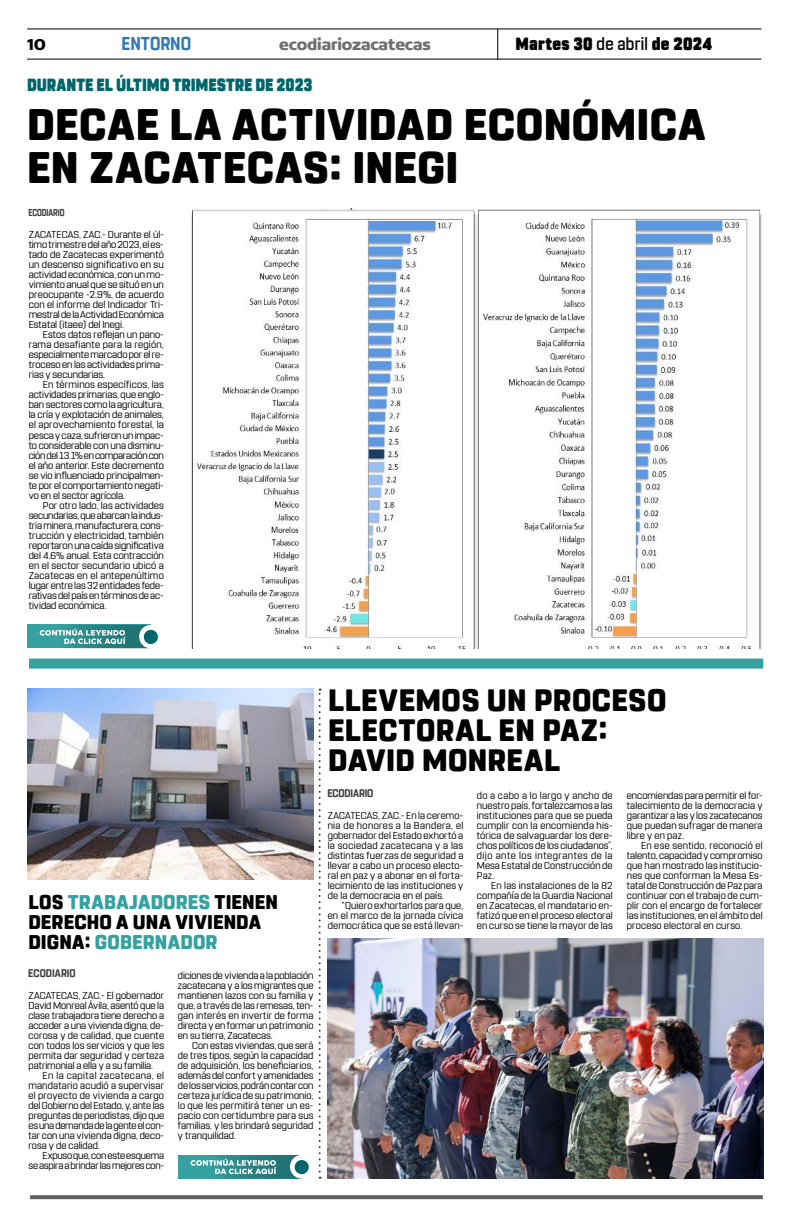
<style>
.page{position:relative;width:791px;height:1225px;background:#fff}
.page>*{position:absolute;margin:0;border:0;box-sizing:border-box;transform-origin:0 0}
.t1{font:800 44px/43px "Rohn Rounded";letter-spacing:.015em;color:#000}
.t2{font:800 30.8px/30px "Rohn Rounded";letter-spacing:.015em;color:#000}
.t3{font:800 19.8px/20px "Rohn Rounded";letter-spacing:.01em;color:#000}
.t4{font:700 18.6px "Rohn Rounded";letter-spacing:-.005em;color:#327ab3;scale:.91 1}
.t5{font:900 17.6px "Rohn Rounded";letter-spacing:-.005em;color:#00666c;scale:.87 1}
.t6{font:900 17.6px "Rohn Rounded";letter-spacing:.02em;color:#000;scale:.91 1}
.t7{font:700 16.9px "Concord";letter-spacing:-.01em;color:#706f6f}
.t8{font:700 16.9px "Concord";color:#000}
.t9{font:700 11px "Rohn Rounded";letter-spacing:-.005em;color:#3d3d3d;scale:.91 1}
.t10{font:10px/10px "Rohn Rounded";letter-spacing:.005em;color:#000;text-align:justify}
.t11{font:10px/10px "Rohn Rounded";letter-spacing:-.02em;color:#000;text-align:right}
.t12{font:700 9.9px "Rohn Rounded";letter-spacing:-.01em;color:#3d3d3d;scale:.79 1}
.s1{font-weight:500}
.s2{color:#36a1a1}
</style>
<div class="page">
<hr style="left:27px;top:28px;width:734px;height:1px;background:#000">
<hr style="left:27px;top:59px;width:734px;height:1px;background:#000">
<hr style="left:497px;top:29px;width:1px;height:31px;background:#000">
<svg style="left:30px;top:1195px;width:733px;height:4px;background:#686868"></svg>
<div style="left:29px;top:658px;width:734px;height:10px;background:#36a1a1"></div>
<div style="left:27px;top:624px;width:124px;height:24px;background:#36a1a1"></div>
<svg style="left:40px;top:625px;width:118px;height:23px"></svg>
<img style="left:191px;top:208px;width:571px;height:440px">
<img style="left:327px;top:938px;width:436px;height:240px">
<svg style="left:319px;top:688px;width:2px;height:490px"></svg>
<img style="left:27px;top:688px;width:286px;height:191px">
<div style="left:178px;top:1154px;width:123px;height:24px;background:#36a1a1"></div>
<svg style="left:191px;top:1155px;width:118px;height:23px"></svg>
<h3 class="t8" style="left:27px;top:34px;width:20px">10</h3>
<h3 class="t4" style="left:122px;top:32px;width:78px">ENTORNO</h3>
<h3 class="t7" style="left:279px;top:34px;width:153px">ecodiariozacatecas</h3>
<h3 class="t6" style="left:515px;top:33px;width:218px">Martes 30 <span class="s1">de abril</span> de 2024</h3>
<h3 class="t5" style="left:27px;top:75px;width:330px">DURANTE EL ÚLTIMO TRIMESTRE DE 2023</h3>
<h1 class="t1" style="left:27px;top:104px;width:680px">DECAE LA ACTIVIDAD ECONÓMICA<br>EN ZACATECAS: INEGI</h1>
<p class="t12" style="left:28px;top:206px;width:47px">ECODIARIO</p>
<p class="t10" style="left:29px;top:230px;width:137px">ZACATECAS, ZAC.- Durante el úl&shy;timo trimestre del año 2023, el es&shy;tado de Zacatecas experimentó un descenso significativo en su actividad económica, con un mo&shy;vimiento anual que se situó en un preocupante -2.9%, de acuerdo con el informe del Indicador Tri&shy;mestral de la Actividad Económica Estatal (itaee) del Inegi.</p>
<p class="t10" style="left:29px;top:330px;width:137px;text-indent:14px">Estos datos reflejan un pano&shy;rama desafiante para la región, especialmente marcado por el re&shy;troceso en las actividades prima&shy;rias y secundarias.</p>
<p class="t10" style="left:29px;top:380px;width:137px;text-indent:14px">En términos específicos, las actividades primarias, que englo&shy;ban sectores como la agricultura, la cría y explotación de animales, el aprovechamiento forestal, la pesca y caza, sufrieron un impac&shy;to considerable con una disminu&shy;ción del 13.1% en comparación con el año anterior. Este decremento se vio influenciado principalmen&shy;te por el comportamiento negati&shy;vo en el sector agrícola.</p>
<p class="t10" style="left:29px;top:500px;width:137px;text-indent:14px">Por otro lado, las actividades secundarias, que abarcan la indus&shy;tria minera, manufacturera, cons&shy;trucción y electricidad, también reportaron una caída significativa del 4.6% anual. Esta contracción en el sector secundario ubicó a Zacatecas en el antepenúltimo lugar entre las 32 entidades fede&shy;rativas del país en términos de ac&shy;tividad económica.</p>
<h3 class="t3" style="left:28px;top:892px;width:251px">LOS <span class="s2">TRABAJADORES</span> TIENEN<br>DERECHO A UNA VIVIENDA<br>DIGNA: <span class="s2">GOBERNADOR</span></h3>
<p class="t10" style="left:178px;top:970px;width:137px">diciones de vivienda a la población zacatecana y a los migrantes que mantienen lazos con su familia y que, a través de las remesas, ten&shy;gan interés en invertir de forma directa y en formar un patrimonio en su tierra, Zacatecas.</p>
<p class="t10" style="left:178px;top:1040px;width:137px;text-indent:14px">Con estas viviendas, que será de tres tipos, según la capacidad de adquisición, los beneficiarios, además del confort y amenidades de los servicios, podrán contar con certeza jurídica de su patrimonio, lo que les permitirá tener un es&shy;pacio con certidumbre para sus familias, y les brindará seguridad y tranquilidad.</p>
<p class="t9" style="left:28px;top:966px;width:54px">ECODIARIO</p>
<p class="t10" style="left:28px;top:990px;width:137px">ZACATECAS, ZAC.- El gobernador David Monreal Ávila, asentó que la clase trabajadora tiene derecho a acceder a una vivienda digna, de&shy;corosa y de calidad, que cuente con todos los servicios y que les permita dar seguridad y certeza patrimonial a ella y a su familia.</p>
<p class="t10" style="left:28px;top:1070px;width:137px;text-indent:14px">En la capital zacatecana, el mandatario acudió a supervisar el proyecto de vivienda a cargo del Gobierno del Estado, y, ante las preguntas de periodistas, dijo que es una demanda de la gente el con&shy;tar con una vivienda digna, deco&shy;rosa y de calidad.</p>
<p class="t11" style="left:28px;top:1150px;width:137px">Expuso que, con este esquema<br>se aspira a brindar las mejores con-</p>
<h2 class="t2" style="left:328px;top:685px;width:340px">LLEVEMOS UN PROCESO<br>ELECTORAL EN PAZ:<br>DAVID MONREAL</h2>
<p class="t10" style="left:477px;top:790px;width:137px">do a cabo a lo largo y ancho de nuestro país, fortalezcamos a las instituciones para que se pueda cumplir con la encomienda his&shy;tórica de salvaguardar los dere&shy;chos políticos de los ciudadanos”, dijo ante los integrantes de la Mesa Estatal de Construcción de Paz.</p>
<p class="t10" style="left:477px;top:880px;width:137px;text-indent:14px">En las instalaciones de la 82 compañía de la Guardia Nacional en Zacatecas, el mandatario en&shy;fatizó que en el proceso electoral en curso se tiene la mayor de las</p>
<p class="t9" style="left:327px;top:787px;width:52px">ECODIARIO</p>
<p class="t10" style="left:627px;top:790px;width:137px">encomiendas para permitir el for&shy;talecimiento de la democracia y garantizar a las y los zacatecanos que puedan sufragar de manera libre y en paz.</p>
<p class="t10" style="left:627px;top:840px;width:137px;text-indent:14px">En ese sentido, reconoció el talento, capacidad y compromiso que han mostrado las institucio&shy;nes que conforman la Mesa Es&shy;tatal de Construcción de Paz para continuar con el trabajo de cum&shy;plir con el encargo de fortalecer las instituciones, en el ámbito del proceso electoral en curso.</p>
<p class="t10" style="left:328px;top:810px;width:137px">ZACATECAS, ZAC.- En la ceremo&shy;nia de honores a la Bandera, el gobernador del Estado exhortó a la sociedad zacatecana y a las distintas fuerzas de seguridad a llevar a cabo un proceso electo&shy;ral en paz y a abonar en el forta&shy;lecimiento de las instituciones y de la democracia en el país.</p>
<p class="t10" style="left:328px;top:900px;width:137px;text-indent:14px">“Quiero exhortarlos para que, en el marco de la jornada cívica democrática que se está llevan-</p>
</div>
